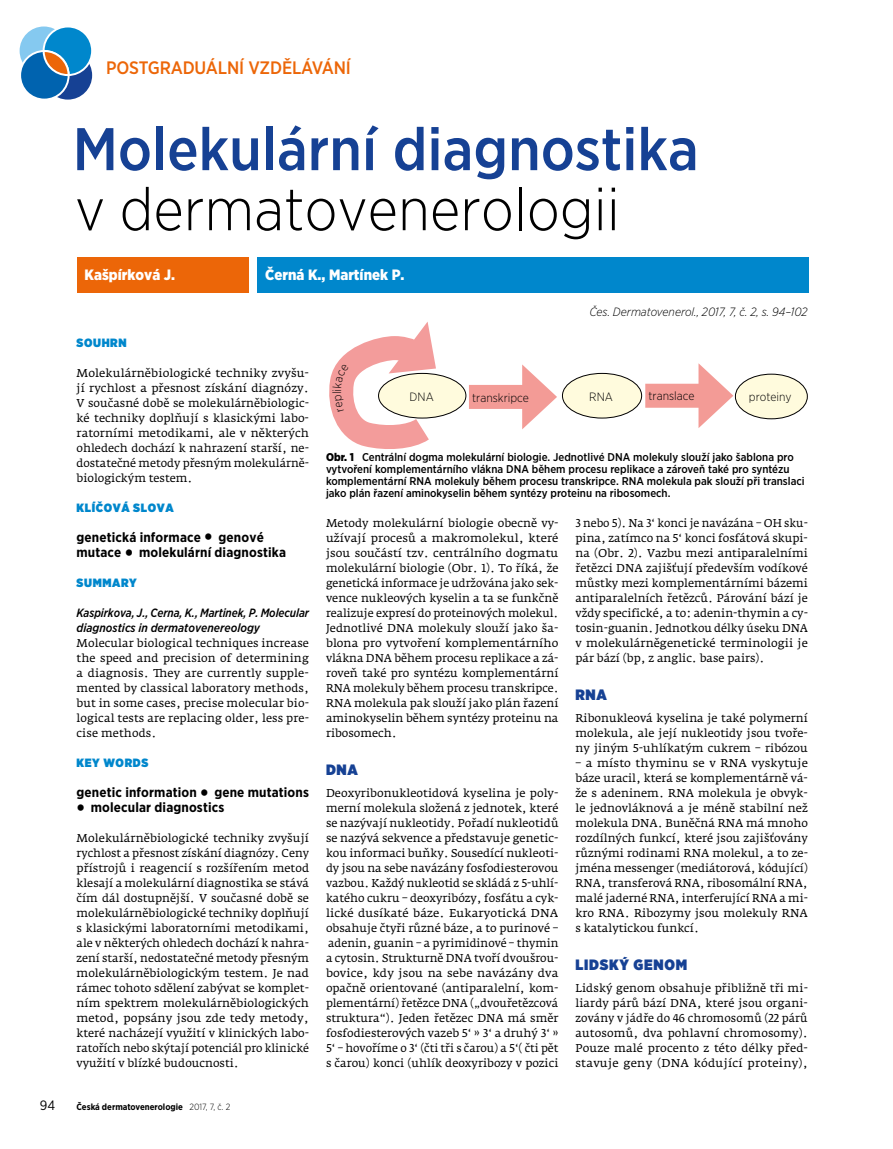
<style>
.page{position:relative;width:893px;height:1149px;background:#fff}
.page>*{position:absolute;margin:0;border:0;box-sizing:border-box;transform-origin:0 0}
.t1{font:500 60px/60px "Gotham Narrow";color:#164194}
.t2{font:500 18px "Gotham Narrow";letter-spacing:-.01em;color:#ec6608}
.t3{font:900 15px "Gotham Narrow";color:#fff}
.t4{font:900 15px "Gotham Narrow";letter-spacing:.05em;color:#164194}
.t5{font:700 13.5px/15px "Gotham Narrow";letter-spacing:.01em;color:#000}
.t6{font:13.5px "Gotham Narrow";color:#000}
.t7{font:italic 500 12px/15px "Gotham Narrow";letter-spacing:-.005em;color:#000}
.t8{font:italic 300 12px "Gotham Narrow";color:#000}
.t9{font:300 12px "Gotham Narrow";color:#000}
.t10{font:900 12px "Gotham Narrow";letter-spacing:.05em;color:#0087cc}
.t11{font:11.25px/15px "Fedra Serif A Pro";color:#000;text-align:justify}
.t12{font:500 11.25px/12px "Gotham Narrow";color:#000}
.t13{font:700 9px "Gotham Narrow";color:#000}
.s1{font-weight:300;color:#000}
.s2{font-family:"Helvetica Neue LT Pro";font-weight:800;font-size:18px}
.s3{font-weight:300}
.s4{font-weight:900}
</style>
<div class="page">
<svg style="left:19px;top:26px;width:74px;height:74px"></svg>
<div style="left:257px;top:257px;width:551px;height:36px;background:#0087cc"></div>
<div style="left:77px;top:257px;width:172px;height:36px;background:#ec6608"></div>
<div style="left:379px;top:373px;width:87px;height:45px;background:#fffbdd;border-radius:50%"></div>
<div style="left:562px;top:373px;width:80px;height:45px;background:#fffbdd;border-radius:50%"></div>
<div style="left:562px;top:373px;width:80px;height:45px;border:1px solid #000;border-radius:50%"></div>
<div style="left:735px;top:374px;width:72px;height:44px;background:#fffbdd;border-radius:50%"></div>
<div style="left:735px;top:373px;width:73px;height:46px;border:1px solid #000;border-radius:50%"></div>
<div style="left:469px;top:385px;width:66px;height:24px;background:#f39b96"></div>
<svg style="left:522px;top:364px;width:35px;height:65px"></svg>
<div style="left:645px;top:383px;width:66px;height:24px;background:#f39b96"></div>
<svg style="left:698px;top:363px;width:35px;height:65px"></svg>
<svg style="left:329px;top:322px;width:127px;height:125px"></svg>
<h2 class="t2" style="left:106px;top:56px;width:246px">POSTGRADUÁLNÍ VZDĚLÁVÁNÍ</h2>
<p class="t1" style="left:73px;top:118px;width:627px">Molekulární diagnostika <span class="s1">v dermatovenerologii</span></p>
<p class="t3" style="left:85px;top:265px;width:92px">Kašpírková J.</p>
<p class="t3" style="left:265px;top:265px;width:141px">Černá K., Martínek P.</p>
<p class="t8" style="left:589px;top:304px;width:220px">Čes. Dermatovenerol., 2017, 7, č. 2, s. 94–102</p>
<p class="t10" style="left:77px;top:334px;width:52px">SOUHRN</p>
<p class="t11" style="left:77px;top:365px;width:234px">Molekulárněbiologické techniky zvyšu&shy;jí rychlost a přesnost získání diagnózy.<br>V současné době se molekulárněbiologic&shy;ké techniky doplňují s klasickými labo&shy;ratorními metodikami, ale v některých ohledech dochází k nahrazení starší, ne&shy;dostatečné metody přesným molekulárně&shy;biologickým testem.</p>
<p class="t10" style="left:77px;top:499px;width:99px">KLÍČOVÁ SLOVA</p>
<p class="t5" style="left:77px;top:529px;width:211px">genetická informace <span class="s2">•</span> genové mutace <span class="s2">•</span> molekulární diagnostika</p>
<p class="t10" style="left:77px;top:574px;width:62px">SUMMARY</p>
<p class="t7" style="left:77px;top:605px;width:234px">Kaspirkova, J., Cerna, K., Martinek, P. Molecular diagnostics in dermatovenereology</p>
<p class="t11" style="left:77px;top:635px;width:234px">Molecular biological techniques increase the speed and precision of determining a diagnosis. They are currently supple&shy;mented by classical laboratory methods, but in some cases, precise molecular bio&shy;logical tests are replacing older, less pre&shy;cise methods.</p>
<p class="t10" style="left:77px;top:754px;width:73px">KEY WORDS</p>
<p class="t5" style="left:77px;top:784px;width:234px">genetic information <span class="s2">•</span> gene mutations</p>
<p class="t5" style="left:77px;top:799px;width:149px"><span class="s2">•</span> molecular diagnostics</p>
<p class="t11" style="left:77px;top:830px;width:234px">Molekulárněbiologické techniky zvyšují rychlost a přesnost získání diagnózy. Ceny přístrojů i reagencií s rozšířením metod klesají a molekulární diagnostika se stává čím dál dostupnější. V současné době se molekulárněbiologické techniky doplňují s klasickými laboratorními metodikami, ale v některých ohledech dochází k nahra&shy;zení starší, nedostatečné metody přesným molekulárněbiologickým testem. Je nad rámec tohoto sdělení zabývat se komplet&shy;ním spektrem molekulárněbiologických metod, popsány jsou zde tedy metody, které nacházejí využití v klinických labo&shy;ratořích nebo skýtají potenciál pro klinické využití v blízké budoucnosti.</p>
<p class="t6" style="left:40px;top:1096px;width:17px">94</p>
<p class="t13" style="left:77px;top:1100px;width:155px">Česká dermatovenerologie <span class="s3">2017, 7, č. 2</span></p>
<p class="t9" style="left:330px;top:394px;width:4px;rotate:-90deg">l</p>
<p class="t9" style="left:410px;top:389px;width:26px">DNA</p>
<p class="t9" style="left:472px;top:390px;width:58px">transkripce</p>
<p class="t9" style="left:589px;top:389px;width:25px">RNA</p>
<p class="t9" style="left:648px;top:388px;width:48px">translace</p>
<p class="t9" style="left:749px;top:389px;width:44px">proteiny</p>
<p class="t12" style="left:326px;top:450px;width:480px"><span class="s4">Obr. 1</span> Centrální dogma molekulární biologie. Jednotlivé DNA molekuly slouží jako šablona pro vytvoření komplementárního vlákna DNA během procesu replikace a zároveň také pro syntézu komplementární RNA molekuly během procesu transkripce. RNA molekula pak slouží při translaci jako plán řazení aminokyselin během syntézy proteinu na ribosomech.</p>
<p class="t11" style="left:326px;top:515px;width:234px">Metody molekulární biologie obecně vy&shy;užívají procesů a makromolekul, které jsou součástí tzv. centrálního dogmatu molekulární biologie (Obr. 1). To říká, že genetická informace je udržována jako sek&shy;vence nukleových kyselin a ta se funkčně realizuje expresí do proteinových molekul.<br>Jednotlivé DNA molekuly slouží jako ša&shy;blona pro vytvoření komplementárního vlákna DNA během procesu replikace a zá&shy;roveň také pro syntézu komplementární RNA molekuly během procesu transkripce.<br>RNA molekula pak slouží jako plán řazení aminokyselin během syntézy proteinu na ribosomech.</p>
<p class="t4" style="left:326px;top:759px;width:33px">DNA</p>
<p class="t11" style="left:326px;top:785px;width:234px">Deoxyribonukleotidová kyselina je poly&shy;merní molekula složená z jednotek, které se nazývají nukleotidy. Pořadí nukleotidů se nazývá sekvence a představuje genetic&shy;kou informaci buňky. Sousedící nukleoti&shy;dy jsou na sebe navázány fosfodiesterovou vazbou. Každý nukleotid se skládá z 5-uhlí&shy;katého cukru – deoxyribózy, fosfátu a cyk&shy;lické dusíkaté báze. Eukaryotická DNA obsahuje čtyři různé báze, a to purinové – adenin, guanin – a pyrimidinové – thymin a cytosin. Strukturně DNA tvoří dvoušrou&shy;bovice, kdy jsou na sebe navázány dva opačně orientované (antiparalelní, kom&shy;plementární) řetězce DNA („dvouřetězcová struktura“). Jeden řetězec DNA má směr fosfodiesterových vazeb 5‘ » 3‘ a druhý 3‘ » 5‘ – hovoříme o 3‘ (čti tři s čarou) a 5‘( čti pět s čarou) konci (uhlík deoxyribozy v pozici</p>
<p class="t11" style="left:575px;top:515px;width:234px">3 nebo 5). Na 3‘ konci je navázána – OH sku&shy;pina, zatímco na 5‘ konci fosfátová skupi&shy;na (Obr. 2). Vazbu mezi antiparalelními řetězci DNA zajišťují především vodíkové můstky mezi komplementárními bázemi antiparalelních řetězců. Párování bází je vždy specifické, a to: adenin-thymin a cy&shy;tosin-guanin. Jednotkou délky úseku DNA v molekulárněgenetické terminologii je pár bází (bp, z anglic. base pairs).</p>
<p class="t4" style="left:575px;top:684px;width:33px">RNA</p>
<p class="t11" style="left:575px;top:710px;width:234px">Ribonukleová kyselina je také polymerní molekula, ale její nukleotidy jsou tvoře&shy;ny jiným 5-uhlíkatým cukrem – ribózou</p>
<p class="t11" style="left:575px;top:755px;width:234px">– a místo thyminu se v RNA vyskytuje báze uracil, která se komplementárně vá&shy;že s adeninem. RNA molekula je obvyk&shy;le jednovláknová a je méně stabilní než molekula DNA. Buněčná RNA má mnoho rozdílných funkcí, které jsou zajišťovány různými rodinami RNA molekul, a to ze&shy;jména messenger (mediátorová, kódující)<br>RNA, transferová RNA, ribosomální RNA, malé jaderné RNA, interferující RNA a mi&shy;kro RNA. Ribozymy jsou molekuly RNA s katalytickou funkcí.</p>
<p class="t4" style="left:575px;top:954px;width:113px">LIDSKÝ GENOM</p>
<p class="t11" style="left:575px;top:980px;width:234px">Lidský genom obsahuje přibližně tři mi&shy;liardy párů bází DNA, které jsou organi&shy;zovány v jádře do 46 chromosomů (22 párů autosomů, dva pohlavní chromosomy).<br>Pouze malé procento z této délky před&shy;stavuje geny (DNA kódující proteiny),</p>
</div>
